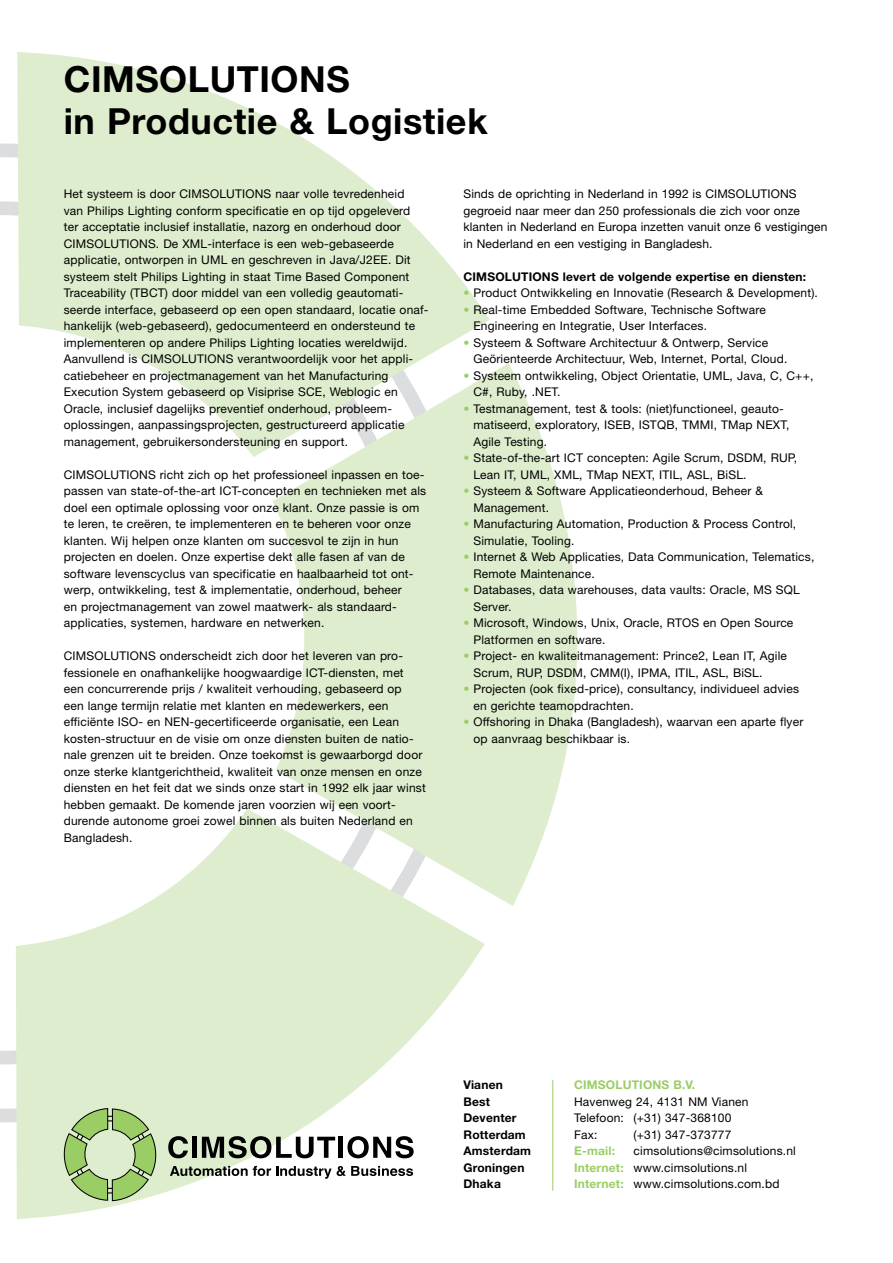
<style>
.page{position:relative;width:893px;height:1263px;background:#fff}
.page>*{position:absolute;margin:0;border:0;box-sizing:border-box;transform-origin:0 0}
.t1{font:700 36px/42px "Helvetica Neue";letter-spacing:.015em;color:#000}
.t2{font:12px/16.5px "Helvetica Neue";letter-spacing:.015em;color:#000}
.t3{font:700 12px/16.5px "Helvetica Neue";letter-spacing:.015em;color:#000}
.t4{font:700 12px "Helvetica Neue";letter-spacing:.015em;color:#9bcd65}
.s1{color:#9bcd65}
.s2{font-weight:700;color:#9bcd65}
</style>
<div class="page">
<svg style="left:3px;top:809px;width:482px;height:410px"></svg>
<svg style="left:254px;top:363px;width:323px;height:561px"></svg>
<svg style="left:3px;top:52px;width:505px;height:422px"></svg>
<svg style="left:64px;top:1108px;width:93px;height:94px"></svg>
<svg style="left:168px;top:1136px;width:20px;height:22px"></svg>
<div style="left:192px;top:1137px;width:5px;height:21px;background:#000"></div>
<svg style="left:202px;top:1136px;width:133px;height:22px"></svg>
<hr style="left:339px;top:1137px;width:4px;height:21px;background:#000">
<svg style="left:347px;top:1136px;width:67px;height:22px"></svg>
<svg style="left:170px;top:1166px;width:243px;height:13px"></svg>
<hr style="left:552px;top:1080px;width:1px;height:111px;background:#9bcd65">
<h1 class="t1" style="left:64px;top:57px;width:426px">CIMSOLUTIONS<br>in Productie &amp; Logistiek</h1>
<p class="t2" style="left:64px;top:185px;width:366px">Het systeem is door CIMSOLUTIONS naar volle tevredenheid<br>van Philips Lighting conform specificatie en op tijd opgeleverd<br>ter acceptatie inclusief installatie, nazorg en onderhoud door CIMSOLUTIONS. De XML-interface is een web-gebaseerde applicatie, ontworpen in UML en geschreven in Java/J2EE. Dit systeem stelt Philips Lighting in staat Time Based Component Traceability (TBCT) door middel van een volledig geautomati&shy;seerde interface, gebaseerd op een open standaard, locatie onaf&shy;hankelijk (web-gebaseerd), gedocumenteerd en ondersteund te implementeren op andere Philips Lighting locaties wereldwijd.<br>Aanvullend is CIMSOLUTIONS verantwoordelijk voor het appli&shy;catiebeheer en projectmanagement van het Manufacturing Execution System gebaseerd op Visiprise SCE, Weblogic en Oracle, inclusief dagelijks preventief onderhoud, probleem&shy;oplossingen, aanpassingsprojecten, gestructureerd applicatie management, gebruikersondersteuning en support.</p>
<p class="t2" style="left:64px;top:466px;width:364px">CIMSOLUTIONS richt zich op het professioneel inpassen en toe&shy;passen van state-of-the-art ICT-concepten en technieken met als doel een optimale oplossing voor onze klant. Onze passie is om te leren, te creëren, te implementeren en te beheren voor onze klanten. Wij helpen onze klanten om succesvol te zijn in hun projecten en doelen. Onze expertise dekt alle fasen af van de software levenscyclus van specificatie en haalbaarheid tot ont&shy;werp, ontwikkeling, test &amp; implementatie, onderhoud, beheer<br>en projectmanagement van zowel maatwerk- als standaard&shy;applicaties, systemen, hardware en netwerken.</p>
<p class="t2" style="left:64px;top:647px;width:364px">CIMSOLUTIONS onderscheidt zich door het leveren van pro&shy;fessionele en onafhankelijke hoogwaardige ICT-diensten, met een concurrerende prijs / kwaliteit verhouding, gebaseerd op<br>een lange termijn relatie met klanten en medewerkers, een efficiënte ISO- en NEN-gecertificeerde organisatie, een Lean kosten-structuur en de visie om onze diensten buiten de natio&shy;nale grenzen uit te breiden. Onze toekomst is gewaarborgd door onze sterke klantgerichtheid, kwaliteit van onze mensen en onze diensten en het feit dat we sinds onze start in 1992 elk jaar winst hebben gemaakt. De komende jaren voorzien wij een voort&shy;durende autonome groei zowel binnen als buiten Nederland en Bangladesh.</p>
<p class="t2" style="left:463px;top:185px;width:365px">Sinds de oprichting in Nederland in 1992 is CIMSOLUTIONS gegroeid naar meer dan 250 professionals die zich voor onze klanten in Nederland en Europa inzetten vanuit onze 6 vestigingen in Nederland en een vestiging in Bangladesh.</p>
<p class="t3" style="left:463px;top:268px;width:344px">CIMSOLUTIONS levert de volgende expertise en diensten:</p>
<p class="t2" style="left:463px;top:284px;width:356px"><span class="s1">•</span> Product Ontwikkeling en Innovatie (Research &amp; Development).</p>
<p class="t2" style="left:473px;top:301px;width:294px;text-indent:-10px"><span class="s1">•</span> Real-time Embedded Software, Technische Software<br>Engineering en Integratie, User Interfaces.</p>
<p class="t2" style="left:473px;top:334px;width:316px;text-indent:-10px"><span class="s1">•</span> Systeem &amp; Software Architectuur &amp; Ontwerp, Service<br>Geörienteerde Architectuur, Web, Internet, Portal, Cloud.</p>
<p class="t2" style="left:473px;top:367px;width:341px;text-indent:-10px"><span class="s1">•</span> Systeem ontwikkeling, Object Orientatie, UML, Java, C, C++,<br>C#, Ruby, .NET.</p>
<p class="t2" style="left:473px;top:400px;width:318px;text-indent:-10px"><span class="s1">•</span> Testmanagement, test &amp; tools: (niet)functioneel, geauto&shy;matiseerd, exploratory, ISEB, ISTQB, TMMI, TMap NEXT,<br>Agile Testing.</p>
<p class="t2" style="left:473px;top:449px;width:325px;text-indent:-10px"><span class="s1">•</span> State-of-the-art ICT concepten: Agile Scrum, DSDM, RUP,<br>Lean IT, UML, XML, TMap NEXT, ITIL, ASL, BiSL.</p>
<p class="t2" style="left:473px;top:482px;width:291px;text-indent:-10px"><span class="s1">•</span> Systeem &amp; Software Applicatieonderhoud, Beheer &amp;<br>Management.</p>
<p class="t2" style="left:473px;top:515px;width:324px;text-indent:-10px"><span class="s1">•</span> Manufacturing Automation, Production &amp; Process Control,<br>Simulatie, Tooling.</p>
<p class="t2" style="left:473px;top:548px;width:342px;text-indent:-10px"><span class="s1">•</span> Internet &amp; Web Applicaties, Data Communication, Telematics,<br>Remote Maintenance.</p>
<p class="t2" style="left:473px;top:581px;width:328px;text-indent:-10px"><span class="s1">•</span> Databases, data warehouses, data vaults: Oracle, MS SQL<br>Server.</p>
<p class="t2" style="left:473px;top:614px;width:321px;text-indent:-10px"><span class="s1">•</span> Microsoft, Windows, Unix, Oracle, RTOS en Open Source<br>Platformen en software.</p>
<p class="t2" style="left:473px;top:647px;width:315px;text-indent:-10px"><span class="s1">•</span> Project- en kwaliteitmanagement: Prince2, Lean IT, Agile<br>Scrum, RUP, DSDM, CMM(I), IPMA, ITIL, ASL, BiSL.</p>
<p class="t2" style="left:473px;top:680px;width:327px;text-indent:-10px"><span class="s1">•</span> Projecten (ook fixed-price), consultancy, individueel advies en gerichte teamopdrachten.</p>
<p class="t2" style="left:473px;top:713px;width:331px;text-indent:-10px"><span class="s1">•</span> Offshoring in Dhaka (Bangladesh), waarvan een aparte flyer op aanvraag beschikbaar is.</p>
<p class="t3" style="left:463px;top:1076px;width:69px">Vianen<br>Best<br>Deventer<br>Rotterdam<br>Amsterdam<br>Groningen<br>Dhaka</p>
<p class="t4" style="left:574px;top:1077px;width:123px">CIMSOLUTIONS B.V.</p>
<p class="t2" style="left:574px;top:1093px;width:176px">Havenweg 24, 4131 NM Vianen<br>Telefoon: (+31) 347-368100<br>Fax:</p>
<p class="t2" style="left:634px;top:1126px;width:99px">(+31) 347-373777</p>
<p class="t2" style="left:574px;top:1142px;width:223px;text-indent:60px">cimsolutions@cimsolutions.nl<br><span class="s2">Internet:</span> www.cimsolutions.nl<br><span class="s2">Internet:</span> www.cimsolutions.com.bd</p>
<p class="t4" style="left:574px;top:1143px;width:43px">E-mail:</p>
</div>
